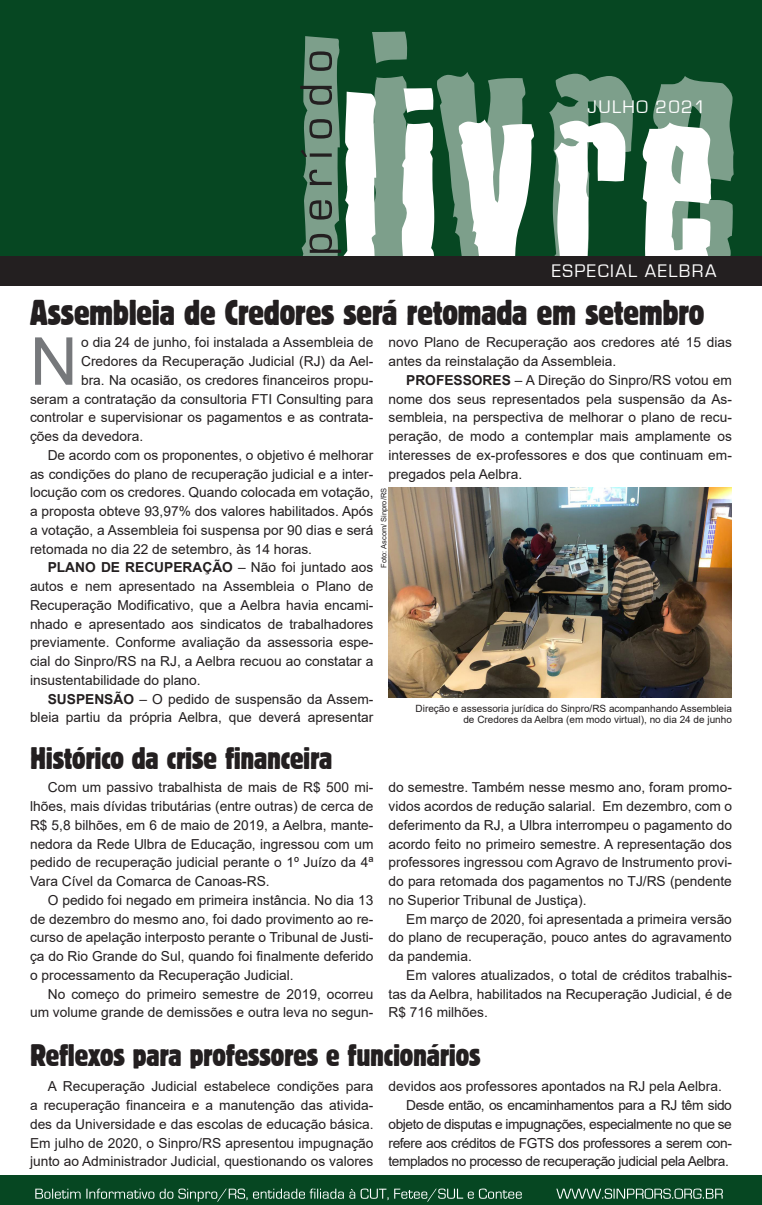
<style>
.page{position:relative;width:762px;height:1205px;background:#fff}
.page>*{position:absolute;margin:0;border:0;box-sizing:border-box;transform-origin:0 0}
.t1{font:66.12px "Arial";color:#76787b}
.t2{font:condensed 37.5px "Block T";letter-spacing:-.01em;color:#231f20}
.t3{font:condensed 32.5px "Block T";letter-spacing:-.01em;color:#231f20}
.t4{font:18.75px "Eurostile";letter-spacing:.075em;color:#fff}
.t5{font:13.75px/18.8px "Arial";color:#231f20;text-align:justify}
.legenda{font:10px/11.2px "Arial";color:#231f20;text-align:right}
.TEXTO_menor{font:7.5px "Arial";color:#231f20}
.s1{font-weight:700}
</style>
<div class="page">
<div style="left:0;top:1175px;width:762px;height:30px;background:#064722"></div>
<div style="left:0;top:255px;width:762px;height:31px;background:#231f20"></div>
<svg style="left:35px;top:1188px;width:688px;height:13px"></svg>
<div style="left:0;top:0;width:762px;height:255px;background:#064722"></div>
<svg style="left:303px;top:32px;width:430px;height:223px"></svg>
<svg style="left:343px;top:88px;width:368px;height:167px"></svg>
<svg style="left:300px;top:51px;width:41px;height:202px"></svg>
<img style="left:388px;top:488px;width:344px;height:210px">
<p class="t4" style="left:587px;top:97px;width:120px">JULHO 2021</p>
<p class="t4" style="left:552px;top:260px;width:166px">ESPECIAL AELBRA</p>
<p class="t2" style="left:30px;top:292px;width:676px">Assembleia de Credores será retomada em setembro</p>
<p class="t1" style="left:30px;top:316px;width:49px">N</p>
<p class="t5" style="left:81px;top:333px;width:294px">o dia 24 de junho, foi instalada a Assembleia de</p>
<p class="t5" style="left:388px;top:333px;width:345px">novo Plano de Recuperação aos credores até 15 dias antes da reinstalação da Assembleia.</p>
<p class="t5" style="left:388px;top:370px;width:345px;text-indent:18px"><span class="s1">PROFESSORES</span> – A Direção do Sinpro/RS votou em nome dos seus representados pela suspensão da As&shy;sembleia, na perspectiva de melhorar o plano de recu&shy;peração, de modo a contemplar mais amplamente os interesses de ex-professores e dos que continuam em&shy;pregados pela Aelbra.</p>
<p class="t5" style="left:81px;top:352px;width:294px">Credores da Recuperação Judicial (RJ) da Ael-</p>
<p class="t5" style="left:81px;top:370px;width:294px">bra. Na ocasião, os credores financeiros propu-</p>
<p class="t5" style="left:30px;top:389px;width:345px">seram a contratação da consultoria FTI Consulting para</p>
<p class="t5" style="left:30px;top:408px;width:345px">controlar e supervisionar os pagamentos e as contrata-</p>
<p class="t5" style="left:30px;top:427px;width:115px">ções da devedora.</p>
<p class="t5" style="left:30px;top:445px;width:345px;text-indent:18px">De acordo com os proponentes, o objetivo é melhorar as condições do plano de recuperação judicial e a inter&shy;locução com os credores. Quando colocada em votação, a proposta obteve 93,97% dos valores habilitados. Após a votação, a Assembleia foi suspensa por 90 dias e será retomada no dia 22 de setembro, às 14 horas.</p>
<p class="t5" style="left:30px;top:558px;width:345px;text-indent:18px"><span class="s1">PLANO DE RECUPERAÇÃO</span> – Não foi juntado aos autos e nem apresentado na Assembleia o Plano de Recuperação Modificativo, que a Aelbra havia encami&shy;nhado e apresentado aos sindicatos de trabalhadores previamente. Conforme avaliação da assessoria espe&shy;cial do Sinpro/RS na RJ, a Aelbra recuou ao constatar a insustentabilidade do plano.</p>
<p class="t5" style="left:30px;top:689px;width:345px;text-align:right"><span class="s1">SUSPENSÃO</span> – O pedido de suspensão da Assem&shy;bleia partiu da própria Aelbra, que deverá apresentar</p>
<p class="TEXTO_menor" style="left:379px;top:567px;width:81px;rotate:-90deg">Foto: Ascom/ Sinpro/RS</p>
<p class="legenda" style="left:416px;top:702px;width:318px">Direção e assessoria jurídica do Sinpro/RS acompanhando Assembleia de Credores da Aelbra (em modo virtual), no dia 24 de junho</p>
<p class="t3" style="left:30px;top:741px;width:304px">Histórico da crise financeira</p>
<p class="t5" style="left:30px;top:778px;width:345px;text-indent:18px">Com um passivo trabalhista de mais de R$ 500 mi&shy;lhões, mais dívidas tributárias (entre outras) de cerca de R$ 5,8 bilhões, em 6 de maio de 2019, a Aelbra, mante&shy;nedora da Rede Ulbra de Educação, ingressou com um pedido de recuperação judicial perante o 1º Juízo da 4ª Vara Cível da Comarca de Canoas-RS.</p>
<p class="t5" style="left:30px;top:890px;width:345px;text-indent:18px">O pedido foi negado em primeira instância. No dia 13 de dezembro do mesmo ano, foi dado provimento ao re&shy;curso de apelação interposto perante o Tribunal de Justi&shy;ça do Rio Grande do Sul, quando foi finalmente deferido o processamento da Recuperação Judicial.</p>
<p class="t5" style="left:30px;top:984px;width:345px;text-align:right">No começo do primeiro semestre de 2019, ocorreu um volume grande de demissões e outra leva no segun-</p>
<p class="t5" style="left:388px;top:778px;width:345px">do semestre. Também nesse mesmo ano, foram promo&shy;vidos acordos de redução salarial. Em dezembro, com o deferimento da RJ, a Ulbra interrompeu o pagamento do acordo feito no primeiro semestre. A representação dos professores ingressou com Agravo de Instrumento provi&shy;do para retomada dos pagamentos no TJ/RS (pendente no Superior Tribunal de Justiça).</p>
<p class="t5" style="left:388px;top:909px;width:345px;text-indent:18px">Em março de 2020, foi apresentada a primeira versão do plano de recuperação, pouco antes do agravamento da pandemia.</p>
<p class="t5" style="left:388px;top:965px;width:345px;text-indent:18px">Em valores atualizados, o total de créditos trabalhis&shy;tas da Aelbra, habilitados na Recuperação Judicial, é de R$ 716 milhões.</p>
<p class="t3" style="left:30px;top:1037px;width:452px">Reflexos para professores e funcionários</p>
<p class="t5" style="left:30px;top:1077px;width:345px;text-indent:18px">A Recuperação Judicial estabelece condições para a recuperação financeira e a manutenção das ativida&shy;des da Universidade e das escolas de educação básica.<br>Em julho de 2020, o Sinpro/RS apresentou impugnação junto ao Administrador Judicial, questionando os valores</p>
<p class="t5" style="left:388px;top:1077px;width:335px">devidos aos professores apontados na RJ pela Aelbra.</p>
<p class="t5" style="left:388px;top:1096px;width:345px;text-indent:18px">Desde então, os encaminhamentos para a RJ têm sido objeto de disputas e impugnações, especialmente no que se refere aos créditos de FGTS dos professores a serem con&shy;templados no processo de recuperação judicial pela Aelbra.</p>
</div>
